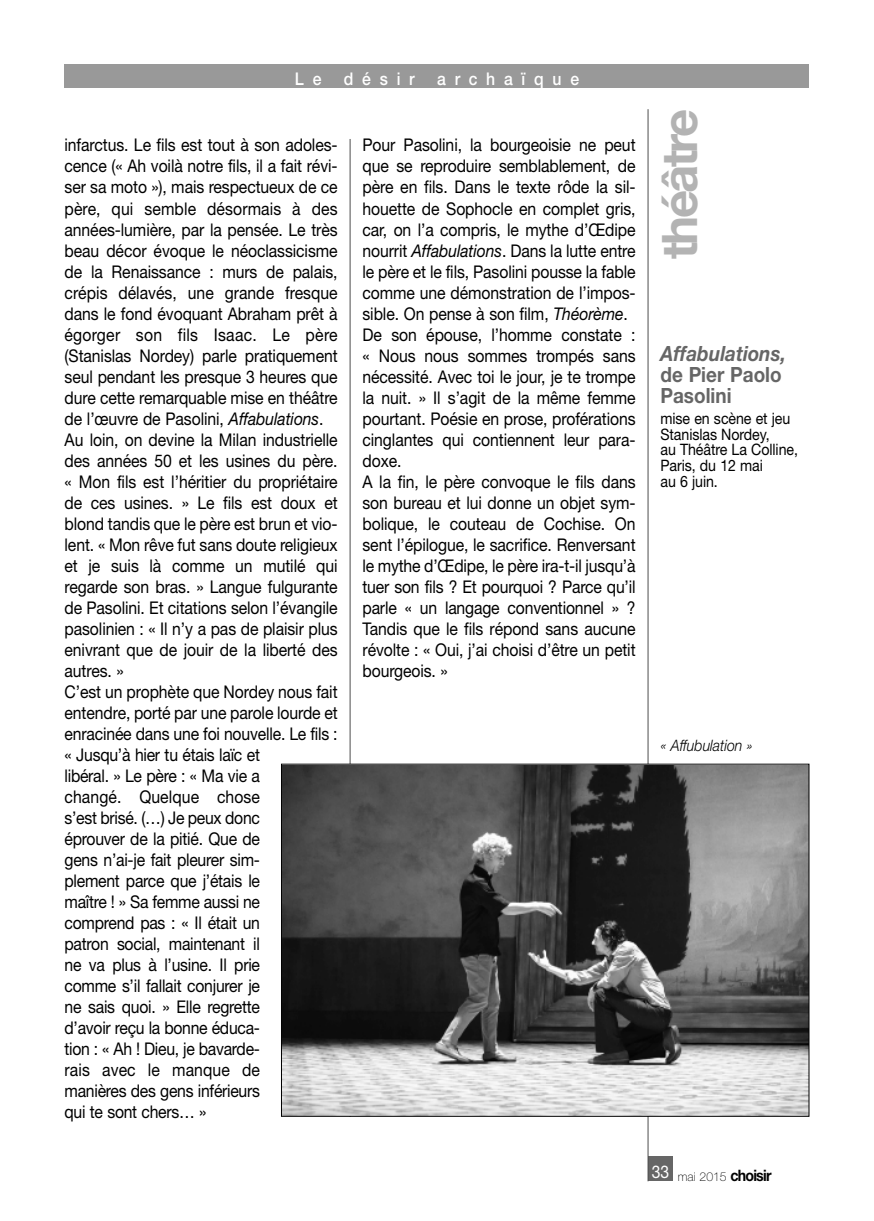
<style>
.page{position:relative;width:874px;height:1221px;background:#fff}
.page>*{position:absolute;margin:0;border:0;box-sizing:border-box;transform-origin:0 0}
.t1{font:700 49px "Helvetica Neue";letter-spacing:-.055em;color:#b3b3b3}
.t2{font:700 21px/21px "Helvetica Neue";color:#666;scale:.9 1}
.t3{font:italic 700 21px "Helvetica Neue";color:#666;scale:.9 1}
.t4{font:17.5px/21px "Helvetica Neue";letter-spacing:-.005em;color:#000;scale:.9 1}
.t5{font:500 17.5px "Helvetica Neue";letter-spacing:.555em;color:#fff;scale:.9 1}
.t6{font:17.5px "Helvetica Neue";color:#fff;scale:.9 1}
.t7{font:15.75px/15.8px "Helvetica Neue";letter-spacing:-.005em;color:#000;scale:.9 1}
.t8{font:italic 300 15.75px "Helvetica Neue";color:#000;scale:.9 1}
.t9{font:100 12.25px "Helvetica Neue";color:#000}
.s1{font-style:italic}
.s2{font-weight:700;font-size:15.75px}
</style>
<div class="page">
<div style="left:64px;top:64px;width:745px;height:24px;background:#999"></div>
<hr style="left:349px;top:139px;width:1px;height:977px;background:#4d4d4d">
<div style="left:647px;top:1156px;width:25px;height:25px;background:#666"></div>
<hr style="left:647px;top:109px;width:1px;height:1072px;background:#4d4d4d">
<img style="left:283px;top:765px;width:524px;height:349px">
<p class="t5" style="left:295px;top:72px;width:31px">L e</p>
<p class="t5" style="left:343px;top:72px;width:80px">désir</p>
<p class="t5" style="left:437px;top:72px;width:159px">archaïque</p>
<p class="t4" style="left:64px;top:136px;width:305px">infarctus. Le fils est tout à son adoles&shy;cence (« Ah voilà notre fils, il a fait révi&shy;ser sa moto »), mais respectueux de ce père, qui semble désormais à des années-lumière, par la pensée. Le très beau décor évoque le néoclassicisme de la Renaissance : murs de palais, crépis délavés, une grande fresque dans le fond évoquant Abraham prêt à égorger son fils Isaac. Le père (Stanislas Nordey) parle pratiquement seul pendant les presque 3 heures que dure cette remarquable mise en théâtre de l’œuvre de Pasolini, <span class="s1">Affabulations</span>.<br>Au loin, on devine la Milan industrielle des années 50 et les usines du père. « Mon fils est l’héritier du propriétaire de ces usines. » Le fils est doux et blond tandis que le père est brun et vio&shy;lent. « Mon rêve fut sans doute religieux et je suis là comme un mutilé qui regarde son bras. » Langue fulgurante de Pasolini. Et citations selon l’évangile pasolinien : « Il n’y a pas de plaisir plus enivrant que de jouir de la liberté des autres. »<br>C’est un prophète que Nordey nous fait entendre, porté par une parole lourde et enracinée dans une foi nouvelle. Le fils : « Jusqu’à hier tu étais laïc et<br>libéral. » Le père : « Ma vie a<br>changé. Quelque chose<br>s’est brisé. (…) Je peux donc<br>éprouver de la pitié. Que de<br>gens n’ai-je fait pleurer sim-<br>plement parce que j’étais le<br>maître ! » Sa femme aussi ne<br>comprend pas : « Il était un<br>patron social, maintenant il<br>ne va plus à l’usine. Il prie<br>comme s’il fallait conjurer je<br>ne sais quoi. » Elle regrette<br>d’avoir reçu la bonne éduca-<br>tion : « Ah ! Dieu, je bavarde-<br>rais avec le manque de<br>manières des gens inférieurs<br>qui te sont chers… »</p>
<p class="t4" style="left:362px;top:136px;width:305px">Pour Pasolini, la bourgeoisie ne peut que se reproduire semblablement, de père en fils. Dans le texte rôde la sil&shy;houette de Sophocle en complet gris, car, on l’a compris, le mythe d’Œdipe nourrit <span class="s1">Affabulations</span>. Dans la lutte entre le père et le fils, Pasolini pousse la fable comme une démonstration de l’impos&shy;sible. On pense à son film, <span class="s1">Théorème</span>.<br>De son épouse, l’homme constate : « Nous nous sommes trompés sans nécessité. Avec toi le jour, je te trompe la nuit. » Il s’agit de la même femme pourtant. Poésie en prose, proférations cinglantes qui contiennent leur para&shy;doxe.<br>A la fin, le père convoque le fils dans son bureau et lui donne un objet sym&shy;bolique, le couteau de Cochise. On sent l’épilogue, le sacrifice. Renversant le mythe d’Œdipe, le père ira-t-il jusqu’à tuer son fils ? Et pourquoi ? Parce qu’il parle « un langage conventionnel » ?<br>Tandis que le fils répond sans aucune révolte : « Oui, j’ai choisi d’être un petit bourgeois. »</p>
<h1 class="t1" style="left:635px;top:259px;width:151px;rotate:-90deg">théâtre</h1>
<p class="t3" style="left:660px;top:336px;width:141px">Affabulations,</p>
<p class="t2" style="left:660px;top:363px;width:136px">de Pier Paolo<br>Pasolini</p>
<p class="t7" style="left:660px;top:412px;width:154px">mise en scène et jeu<br>Stanislas Nordey,<br>au Théâtre La Colline,<br>Paris, du 12 mai<br>au 6 juin.</p>
<p class="t8" style="left:660px;top:732px;width:104px">« Affubulation »</p>
<p class="t6" style="left:651px;top:1165px;width:21px">33</p>
<p class="t9" style="left:677px;top:1172px;width:95px">mai 2015 <span class="s2">choisir</span></p>
</div>
